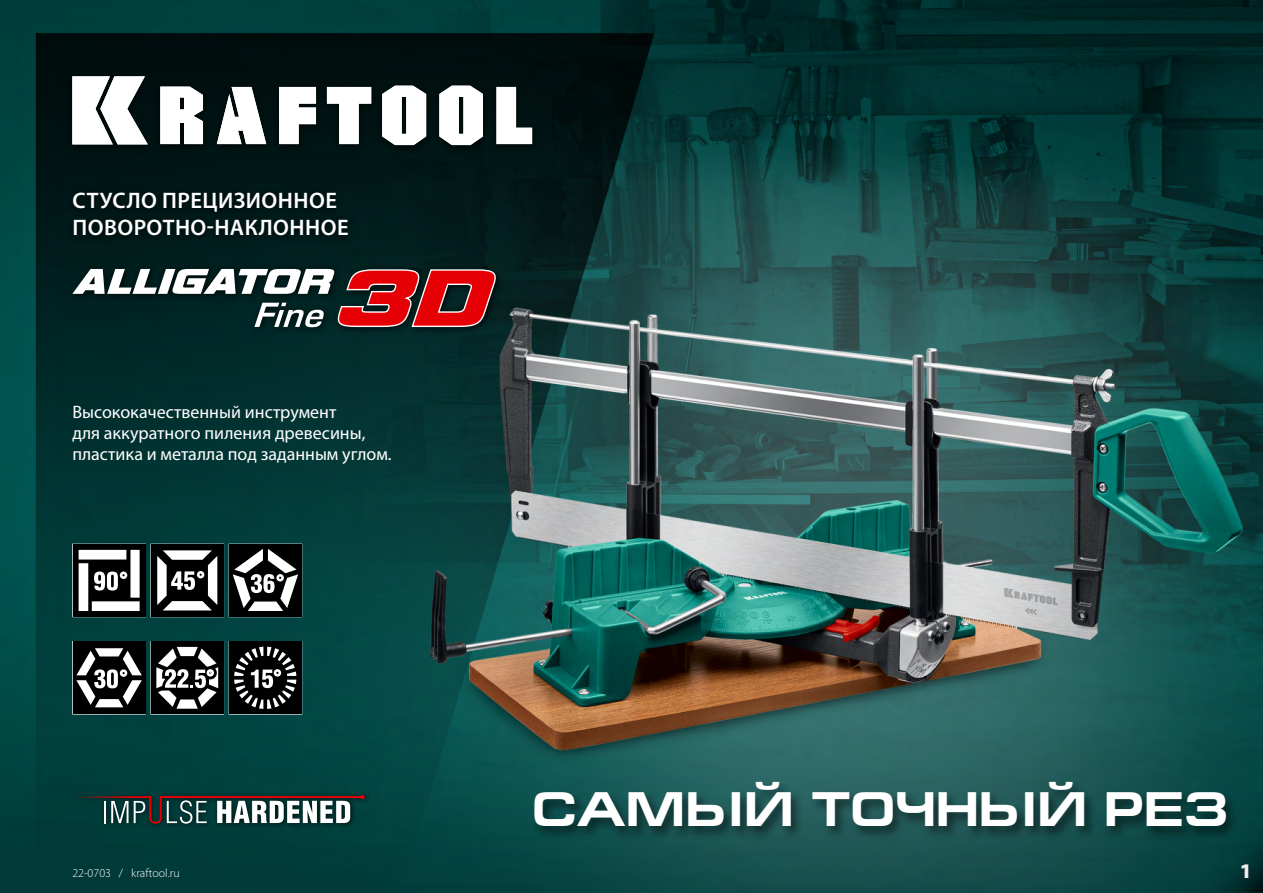
<style>
.page{position:relative;width:1263px;height:893px;background:#fff}
.page>*{position:absolute;margin:0;border:0;box-sizing:border-box;transform-origin:0 0}
.t1{font:700 49.2px "Europe Ext";color:#fff}
.t2{font:600 22.5px/27px "Myriad Pro";letter-spacing:.02em;color:#fff}
.t3{font:900 21px "Myriad Pro";color:#edeeef}
.t4{font:18px/21px "Myriad Pro";color:#fff}
.t5{font:300 12px "Myriad Pro";letter-spacing:.005em;color:#fff}
</style>
<div class="page">
<img style="left:0;top:0;width:1263px;height:893px">
<img style="left:1179px;top:809px;width:84px;height:84px">
<div style="left:66px;top:187px;width:289px;height:56px;background:#001515"></div>
<div style="left:65px;top:70px;width:474px;height:84px;background:#001010"></div>
<svg style="left:217px;top:87px;width:49px;height:57px"></svg>
<svg style="left:279px;top:87px;width:37px;height:57px"></svg>
<svg style="left:327px;top:87px;width:44px;height:57px"></svg>
<svg style="left:496px;top:87px;width:36px;height:57px"></svg>
<svg style="left:160px;top:87px;width:43px;height:57px;background:#e6e7e7"></svg>
<svg style="left:382px;top:86px;width:44px;height:59px;background:#dcdede"></svg>
<svg style="left:439px;top:86px;width:44px;height:59px;background:#dbdddd"></svg>
<svg style="left:72px;top:76px;width:76px;height:68px"></svg>
<div style="left:531px;top:780px;width:707px;height:61px;background:#000;opacity:.5"></div>
<div style="left:69px;top:791px;width:301px;height:38px;background:#000;opacity:.75"></div>
<svg style="left:217px;top:801px;width:133px;height:22px"></svg>
<svg style="left:72px;top:796px;width:135px;height:28px;background:#314e4d"></svg>
<hr style="left:160px;top:796px;width:203px;height:2px;background:#e60005">
<svg style="left:360px;top:795px;width:5px;height:4px"></svg>
<div style="left:229px;top:544px;width:73px;height:73px;background:#000"></div>
<svg style="left:233px;top:549px;width:65px;height:62px"></svg>
<div style="left:151px;top:544px;width:73px;height:73px;background:#000"></div>
<svg style="left:157px;top:550px;width:60px;height:60px"></svg>
<div style="left:73px;top:544px;width:72px;height:73px;background:#000"></div>
<svg style="left:79px;top:550px;width:61px;height:61px"></svg>
<div style="left:151px;top:641px;width:73px;height:73px;background:#000"></div>
<svg style="left:156px;top:647px;width:63px;height:62px"></svg>
<div style="left:73px;top:641px;width:72px;height:73px;background:#000"></div>
<svg style="left:76px;top:648px;width:66px;height:59px"></svg>
<div style="left:229px;top:641px;width:73px;height:73px;background:#000"></div>
<svg style="left:234px;top:647px;width:62px;height:62px"></svg>
<div style="left:67px;top:263px;width:437px;height:72px;background:#002221"></div>
<svg style="left:72px;top:269px;width:426px;height:59px"></svg>
<p class="t2" style="left:73px;top:186px;width:278px">СТУСЛО ПРЕЦИЗИОННОЕ<br>ПОВОРОТНО-НАКЛОННОЕ</p>
<p class="t4" style="left:72px;top:401px;width:321px">Высококачественный инструмент<br>для аккуратного пиления древесины, пластика и металла под заданным углом.</p>
<h1 class="t1" style="left:532px;top:782px;width:698px">САМЫЙ ТОЧНЫЙ РЕЗ</h1>
<p class="t5" style="left:72px;top:866px;width:109px">22-0703 / kraftool.ru</p>
<p class="t3" style="left:1240px;top:856px;width:14px">1</p>
</div>
